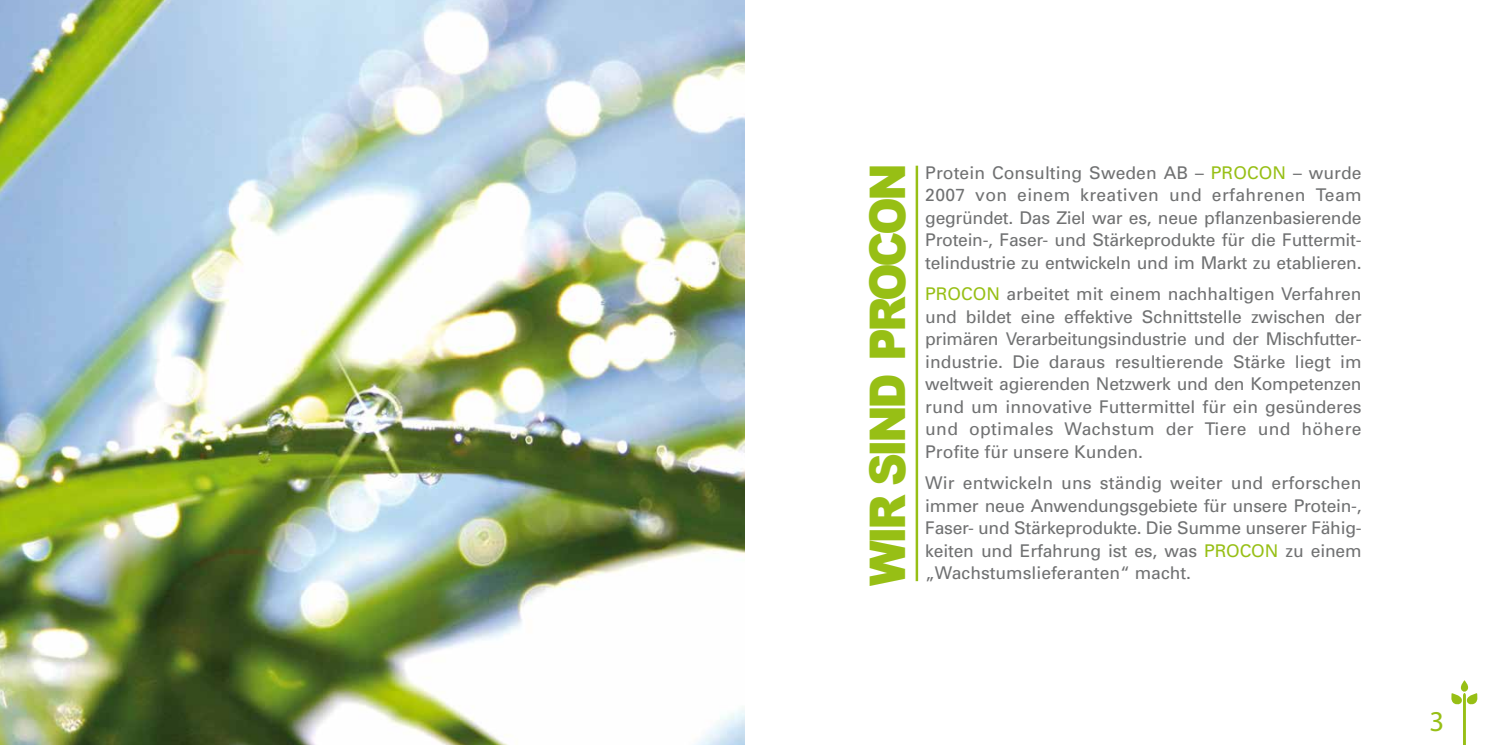
<style>
.page{position:relative;width:1489px;height:745px;background:#fff}
.page>*{position:absolute;margin:0;border:0;box-sizing:border-box;transform-origin:0 0}
.t1{font:900 49.12px "Arial";letter-spacing:-.08em;color:#97bf15;scale:.93 1}
.t2{font:28.75px "Myriad Pro";color:#97bf15}
.t3{font:17.5px/22.5px "Univers";letter-spacing:-.005em;color:#707172;text-align:justify}
.s1{color:#97bf15}
</style>
<div class="page">
<hr style="left:915px;top:165px;width:3px;height:415px;background:#97bf15">
<svg style="left:1451px;top:680px;width:27px;height:64px"></svg>
<img style="left:0;top:0;width:744px;height:744px">
<h1 class="t1" style="left:852px;top:585px;width:456px;rotate:-90deg">WIR SIND PROCON</h1>
<p class="t3" style="left:925px;top:161px;width:438px">Protein Consulting Sweden AB – <span class="s1">PROCON</span> – wurde 2007 von einem kreativen und erfahrenen Team gegründet. Das Ziel war es, neue pflanzenbasierende Protein-, Faser- und Stärkeprodukte für die Futtermit&shy;telindustrie zu entwickeln und im Markt zu etablieren.</p>
<p class="t3" style="left:925px;top:283px;width:438px"><span class="s1">PROCON</span> arbeitet mit einem nachhaltigen Verfahren und bildet eine effektive Schnittstelle zwischen der primären Verarbeitungsindustrie und der Mischfutter&shy;industrie. Die daraus resultierende Stärke liegt im weltweit agierenden Netzwerk und den Kompetenzen rund um innovative Futtermittel für ein gesünderes und optimales Wachstum der Tiere und höhere Profite für unsere Kunden.</p>
<p class="t3" style="left:925px;top:471px;width:438px">Wir entwickeln uns ständig weiter und erforschen immer neue Anwendungsgebiete für unsere Protein-, Faser- und Stärkeprodukte. Die Summe unserer Fähig&shy;keiten und Erfahrung ist es, was <span class="s1">PROCON</span> zu einem „Wachstumslieferanten“ macht.</p>
<h2 class="t2" style="left:1429px;top:703px;width:16px">3</h2>
</div>
